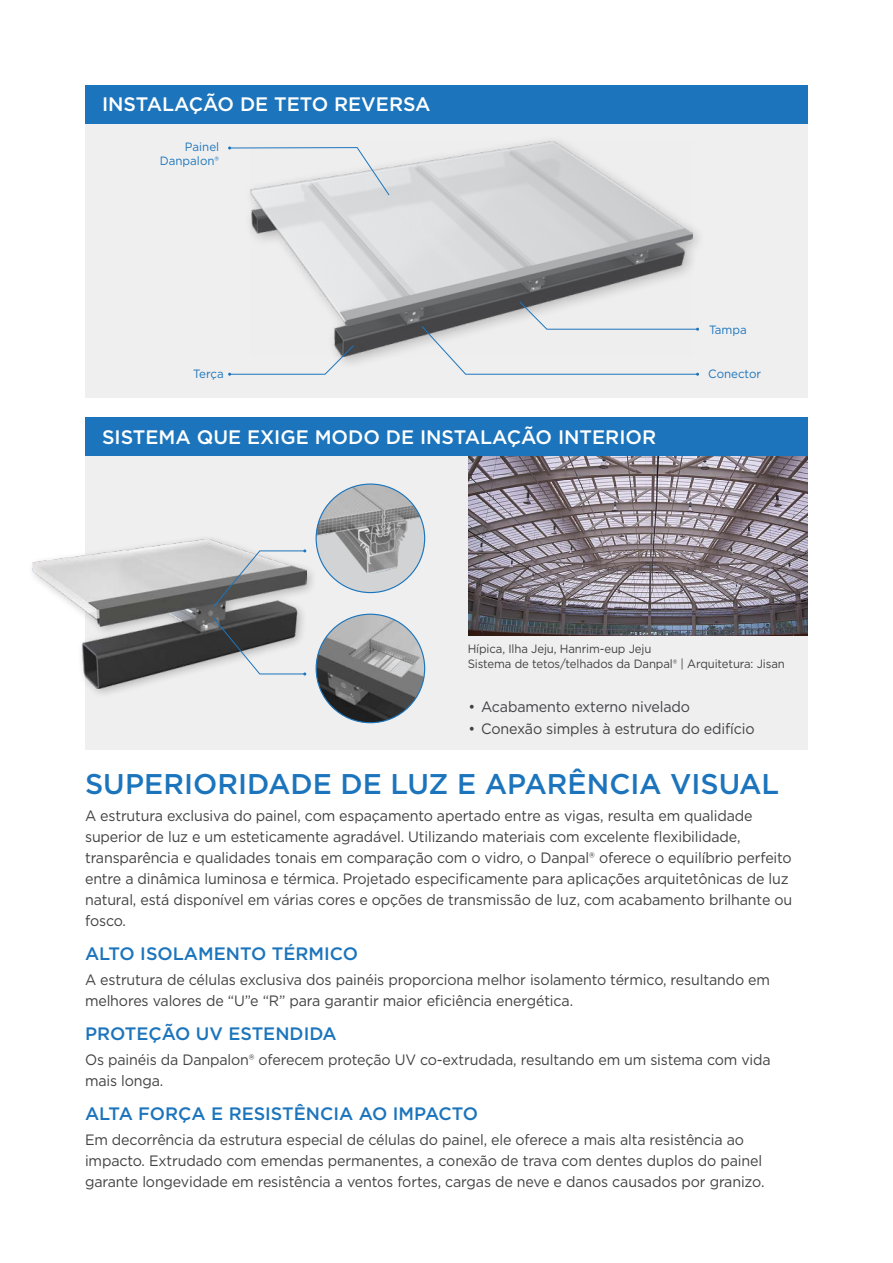
<style>
.page{position:relative;width:893px;height:1263px;background:#fff}
.page>*{position:absolute;margin:0;border:0;box-sizing:border-box;transform-origin:0 0}
.t1{font:500 28.5px "Gotham";color:#1c75bc}
.t2{font:500 19.5px "Gotham";color:#fff}
.t3{font:500 18px "Gotham";color:#1c75bc}
.t4{font:15px/21px "Gotham";letter-spacing:-.01em;color:#414042;scale:.95 1}
.t5{font:12px/15px "Gotham";letter-spacing:-.01em;color:#414042;scale:.95 1}
.t6{font:12px/14.4px "Gotham";color:#1c75bc;text-align:right;scale:.96 1}
</style>
<div class="page">
<div style="left:85px;top:85px;width:723px;height:313px;background:#efeff0"></div>
<div style="left:85px;top:85px;width:723px;height:38px;background:#1c75bc"></div>
<div style="left:85px;top:418px;width:723px;height:331px;background:#efeff0"></div>
<div style="left:85px;top:418px;width:723px;height:38px;background:#1c75bc"></div>
<img style="left:468px;top:456px;width:340px;height:179px">
<div style="left:28px;top:534px;width:290px;height:166px;background:#000;opacity:.25"></div>
<img style="left:33px;top:540px;width:273px;height:148px">
<img style="left:316px;top:614px;width:109px;height:109px;border-radius:54px">
<div style="left:316px;top:484px;width:109px;height:109px;background:#d1d3d4;border-radius:50%"></div>
<img style="left:316px;top:485px;width:109px;height:88px">
<svg style="left:212px;top:549px;width:94px;height:59px"></svg>
<svg style="left:212px;top:617px;width:94px;height:58px"></svg>
<img style="left:250px;top:141px;width:442px;height:215px">
<svg style="left:228px;top:146px;width:162px;height:50px"></svg>
<svg style="left:228px;top:344px;width:127px;height:32px"></svg>
<svg style="left:421px;top:301px;width:278px;height:75px"></svg>
<h2 class="t2" style="left:102px;top:92px;width:330px">INSTALAÇÃO DE TETO REVERSA</h2>
<p class="t6" style="left:160px;top:139px;width:63px">Painel<br>Danpalon®</p>
<p class="t6" style="left:193px;top:366px;width:33px">Terça</p>
<h2 class="t2" style="left:102px;top:424px;width:556px">SISTEMA QUE EXIGE MODO DE INSTALAÇÃO INTERIOR</h2>
<p class="t6" style="left:709px;top:323px;width:41px">Tampa</p>
<p class="t6" style="left:708px;top:366px;width:57px">Conector</p>
<p class="t5" style="left:468px;top:641px;width:335px">Hípica, Ilha Jeju, Hanrim-eup Jeju<br>Sistema de tetos/telhados da Danpal® | Arquitetura: Jisan</p>
<p class="t4" style="left:468px;top:696px;width:235px">• Acabamento externo nivelado</p>
<p class="t4" style="left:468px;top:718px;width:303px">• Conexão simples à estrutura do edifício</p>
<h1 class="t1" style="left:85px;top:765px;width:696px">SUPERIORIDADE DE LUZ E APARÊNCIA VISUAL</h1>
<p class="t4" style="left:85px;top:805px;width:746px">A estrutura exclusiva do painel, com espaçamento apertado entre as vigas, resulta em qualidade superior de luz e um esteticamente agradável. Utilizando materiais com excelente flexibilidade, transparência e qualidades tonais em comparação com o vidro, o Danpal® oferece o equilíbrio perfeito entre a dinâmica luminosa e térmica. Projetado especificamente para aplicações arquitetônicas de luz natural, está disponível em várias cores e opções de transmissão de luz, com acabamento brilhante ou fosco.</p>
<p class="t3" style="left:85px;top:941px;width:274px">ALTO ISOLAMENTO TÉRMICO</p>
<p class="t4" style="left:85px;top:969px;width:723px">A estrutura de células exclusiva dos painéis proporciona melhor isolamento térmico, resultando em melhores valores de “U”e “R” para garantir maior eficiência energética.</p>
<p class="t3" style="left:85px;top:1021px;width:253px">PROTEÇÃO UV ESTENDIDA</p>
<p class="t4" style="left:85px;top:1049px;width:723px">Os painéis da Danpalon® oferecem proteção UV co-extrudada, resultando em um sistema com vida mais longa.</p>
<p class="t3" style="left:85px;top:1101px;width:394px">ALTA FORÇA E RESISTÊNCIA AO IMPACTO</p>
<p class="t4" style="left:85px;top:1129px;width:717px">Em decorrência da estrutura especial de células do painel, ele oferece a mais alta resistência ao impacto. Extrudado com emendas permanentes, a conexão de trava com dentes duplos do painel garante longevidade em resistência a ventos fortes, cargas de neve e danos causados por granizo.</p>
</div>
